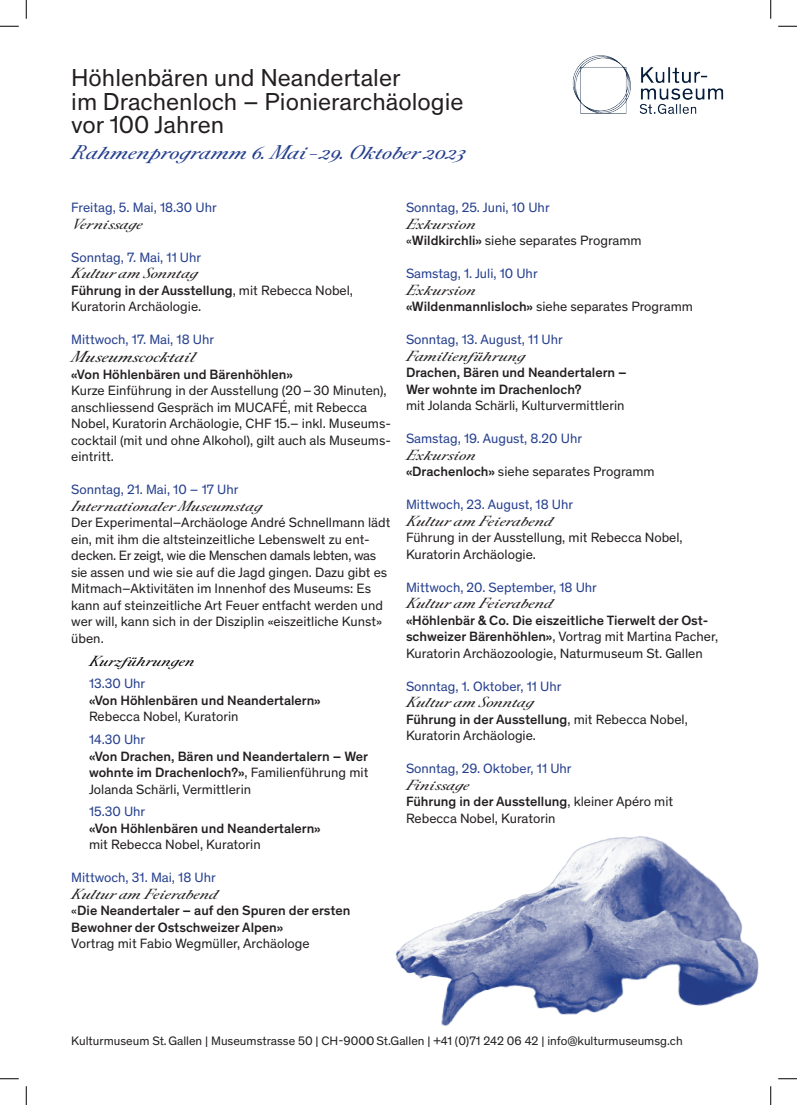
<style>
.page{position:relative;width:797px;height:1105px;background:#fff}
.page>*{position:absolute;margin:0;border:0;box-sizing:border-box;transform-origin:0 0}
.t1{font:25px/23.8px "Theinhardt";color:#231f20}
.t2{font:italic 18.75px "Baechler 5.2";color:#253f8e}
.t3{font:italic 15px "Baechler 5.2";color:#231f20}
.t4{font:13.75px/16.5px "Theinhardt";color:#231f20}
.t5{font:500 13.75px/16.5px "Theinhardt";color:#231f20}
.t6{font:13.75px "Theinhardt";color:#253f8e}
.t7{font:italic 13.75px "Baechler 5.2";color:#231f20}
.t8{font:italic 13.75px "Baechler 5.2";color:#000}
.t9{font:12.5px "Theinhardt";color:#231f20}
.s1{font-weight:500}
.s2{font-weight:400}
</style>
<div class="page">
<img style="left:572px;top:55px;width:152px;height:59px">
<img style="left:395px;top:836px;width:364px;height:190px">
<svg style="left:0;top:25px;width:19px;height:2px"></svg>
<svg style="left:778px;top:25px;width:19px;height:2px"></svg>
<svg style="left:0;top:1078px;width:19px;height:1px"></svg>
<svg style="left:778px;top:1078px;width:19px;height:1px"></svg>
<svg style="left:25px;top:0;width:2px;height:19px"></svg>
<svg style="left:25px;top:1086px;width:2px;height:19px"></svg>
<svg style="left:770px;top:0;width:1px;height:19px"></svg>
<svg style="left:770px;top:1086px;width:1px;height:19px"></svg>
<h1 class="t1" style="left:71px;top:64px;width:394px">Höhlenbären und Neandertaler<br>im Drachenloch – Pionierarchäologie vor 100 Jahren</h1>
<h2 class="t2" style="left:71px;top:141px;width:396px">Rahmenprogramm 6. Mai –29. Oktober 2023</h2>
<p class="t6" style="left:71px;top:198px;width:147px">Freitag, 5. Mai, 18.30 Uhr</p>
<p class="t7" style="left:71px;top:216px;width:73px">Vernissage</p>
<p class="t6" style="left:71px;top:248px;width:131px">Sonntag, 7. Mai, 11 Uhr</p>
<p class="t7" style="left:71px;top:265px;width:128px">Kultur am Sonntag</p>
<p class="t4" style="left:71px;top:281px;width:283px"><span class="s1">Führung in der Ausstellung</span>, mit Rebecca Nobel,<br>Kuratorin Archäologie.</p>
<p class="t6" style="left:71px;top:330px;width:144px">Mittwoch, 17. Mai, 18 Uhr</p>
<p class="t3" style="left:71px;top:348px;width:126px">Museumscocktail</p>
<p class="t5" style="left:71px;top:365px;width:223px">«Von Höhlenbären und Bärenhöhlen»</p>
<p class="t4" style="left:71px;top:382px;width:321px">Kurze Einführung in der Ausstellung (20 – 30 Minuten), anschliessend Gespräch im MUCAFÉ, mit Rebecca Nobel, Kuratorin Archäologie, CHF 15.– inkl. Museums&shy;cocktail (mit und ohne Alkohol), gilt auch als Museums&shy;eintritt.</p>
<p class="t6" style="left:71px;top:480px;width:169px">Sonntag, 21. Mai, 10 – 17 Uhr</p>
<p class="t7" style="left:71px;top:498px;width:192px">Internationaler Museumstag</p>
<p class="t4" style="left:71px;top:514px;width:320px">Der Experimental–Archäologe André Schnellmann lädt ein, mit ihm die altsteinzeitliche Lebenswelt zu ent&shy;decken. Er zeigt, wie die Menschen damals lebten, was sie assen und wie sie auf die Jagd gingen. Dazu gibt es Mitmach–Aktivitäten im Innenhof des Museums: Es kann auf steinzeitliche Art Feuer entfacht werden und wer will, kann sich in der Disziplin «eiszeitliche Kunst» üben.</p>
<p class="t8" style="left:89px;top:652px;width:107px">Kurzführungen</p>
<p class="t6" style="left:89px;top:674px;width:58px">13.30 Uhr</p>
<p class="t5" style="left:89px;top:691px;width:233px">«Von Höhlenbären und Neandertalern»</p>
<p class="t4" style="left:89px;top:708px;width:151px">Rebecca Nobel, Kuratorin</p>
<p class="t6" style="left:89px;top:730px;width:58px">14.30 Uhr</p>
<p class="t5" style="left:89px;top:747px;width:281px;text-align:justify">«Von Drachen, Bären und Neandertalern – Wer wohnte im Drachenloch?»<span class="s2">, Familienführung mit Jolanda Schärli, Vermittlerin</span></p>
<p class="t6" style="left:89px;top:802px;width:58px">15.30 Uhr</p>
<p class="t5" style="left:89px;top:819px;width:233px">«Von Höhlenbären und Neandertalern»</p>
<p class="t4" style="left:89px;top:836px;width:173px">mit Rebecca Nobel, Kuratorin</p>
<p class="t6" style="left:71px;top:868px;width:146px">Mittwoch, 31. Mai, 18 Uhr</p>
<p class="t7" style="left:71px;top:886px;width:148px">Kultur am Feierabend</p>
<p class="t5" style="left:71px;top:901px;width:280px"><span class="s2">«</span>Die Neandertaler – auf den Spuren der ersten<br>Bewohner der Ostschweizer Alpen»</p>
<p class="t4" style="left:71px;top:935px;width:240px">Vortrag mit Fabio Wegmüller, Archäologe</p>
<p class="t6" style="left:406px;top:198px;width:145px">Sonntag, 25. Juni, 10 Uhr</p>
<p class="t7" style="left:406px;top:216px;width:71px">Exkursion</p>
<p class="t4" style="left:406px;top:232px;width:237px">«<span class="s1">Wildkirchli»</span> siehe separates Programm</p>
<p class="t6" style="left:406px;top:264px;width:133px">Samstag, 1. Juli, 10 Uhr</p>
<p class="t7" style="left:406px;top:282px;width:71px">Exkursion</p>
<p class="t4" style="left:406px;top:298px;width:288px"><span class="s1">«Wildenmannlisloch»</span> siehe separates Programm</p>
<p class="t6" style="left:406px;top:330px;width:158px">Sonntag, 13. August, 11 Uhr</p>
<p class="t7" style="left:406px;top:348px;width:121px">Familienführung</p>
<p class="t5" style="left:406px;top:363px;width:222px">Drachen, Bären und Neandertalern –<br>Wer wohnte im Drachenloch?</p>
<p class="t4" style="left:406px;top:397px;width:220px">mit Jolanda Schärli, Kulturvermittlerin</p>
<p class="t6" style="left:406px;top:429px;width:177px">Samstag, 19. August, 8.20 Uhr</p>
<p class="t7" style="left:406px;top:447px;width:71px">Exkursion</p>
<p class="t4" style="left:406px;top:463px;width:250px"><span class="s1">«Drachenloch»</span> siehe separates Programm</p>
<p class="t6" style="left:406px;top:495px;width:169px">Mittwoch, 23. August, 18 Uhr</p>
<p class="t7" style="left:406px;top:513px;width:148px">Kultur am Feierabend</p>
<p class="t4" style="left:406px;top:529px;width:278px">Führung in der Ausstellung, mit Rebecca Nobel,<br>Kuratorin Archäologie.</p>
<p class="t6" style="left:406px;top:578px;width:192px">Mittwoch, 20. September, 18 Uhr</p>
<p class="t7" style="left:406px;top:595px;width:148px">Kultur am Feierabend</p>
<p class="t4" style="left:406px;top:611px;width:314px"><span class="s1">«Höhlenbär &amp; Co. Die eiszeitliche Tierwelt der Ost&shy;schweizer Bärenhöhlen»</span>, Vortrag mit Martina Pacher,<br>Kuratorin Archäozoologie, Naturmuseum St. Gallen</p>
<p class="t6" style="left:406px;top:677px;width:157px">Sonntag, 1. Oktober, 11 Uhr</p>
<p class="t7" style="left:406px;top:694px;width:129px">Kultur am Sonntag</p>
<p class="t4" style="left:406px;top:710px;width:283px"><span class="s1">Führung in der Ausstellung</span>, mit Rebecca Nobel,<br>Kuratorin Archäologie.</p>
<p class="t6" style="left:406px;top:759px;width:167px">Sonntag, 29. Oktober, 11 Uhr</p>
<p class="t7" style="left:406px;top:777px;width:65px">Finissage</p>
<p class="t4" style="left:406px;top:793px;width:269px"><span class="s1">Führung in der Ausstellung</span>, kleiner Apéro mit<br>Rebecca Nobel, Kuratorin</p>
<p class="t9" style="left:71px;top:1032px;width:613px">Kulturmuseum St. Gallen | Museumstrasse 50 | CH-9000 St.Gallen | +41 (0)71 242 06 42 | info@kulturmuseumsg.ch</p>
</div>
